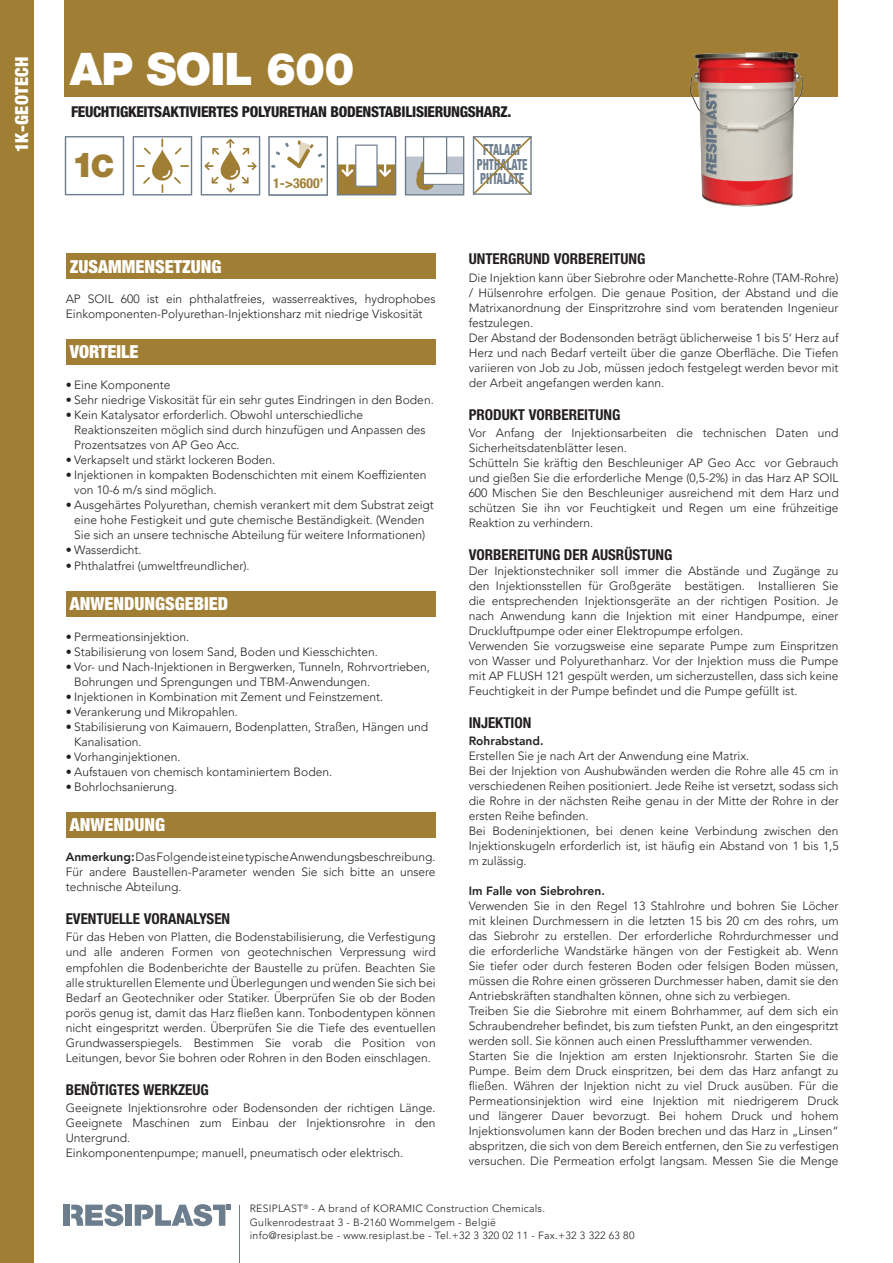
<style>
.page{position:relative;width:893px;height:1263px;background:#fff}
.page>*{position:absolute;margin:0;border:0;box-sizing:border-box;transform-origin:0 0}
.t1{font:900 45px "Helvetica Neue LT Std";letter-spacing:-.02em;color:#fff}
.t2{font:900 34.5px "Helvetica Neue LT Std";color:#a07f35}
.t3{font:900 condensed 18px "Helvetica Neue LT Std";color:#fff}
.t4{font:900 condensed 18px "Helvetica Neue LT Std";letter-spacing:.02em;color:#fff}
.t5{font:800 condensed 15.45px/14.4px "Helvetica Neue LT Std";color:#6c7d8e;text-align:center;scale:.7 1}
.BODY_TEXT{font:700 condensed 15px "Helvetica Neue LT Std";color:#231f20}
.t6{font:800 condensed 15px "Helvetica Neue LT Std";letter-spacing:-.02em;color:#231f20}
.t7{font:700 condensed 13.65px "Helvetica Neue LT Std";color:#a07f35}
.BODY_TEXT-2{font:300 12px/15px "Avenir LT Pro";color:#231f20;text-align:justify}
.BODY_TEXT-3{font:800 12px "Avenir LT Pro";color:#231f20}
.t8{font:300 10.5px/13.5px "Avenir LT Pro";letter-spacing:.025em;color:#231f20}
.s1{font-size:31.05px}
.s2{font-weight:800}
</style>
<div class="page">
<div style="left:0;top:0;width:34px;height:1263px;background:#a07f35"></div>
<hr style="left:240px;top:1205px;width:1px;height:58px;background:#6c7d8e">
<div style="left:125px;top:1205px;width:7px;height:21px;background:#6c7d8e"></div>
<div style="left:64px;top:1205px;width:6px;height:21px;background:#6c7d8e"></div>
<svg style="left:71px;top:1204px;width:52px;height:22px"></svg>
<svg style="left:135px;top:1204px;width:96px;height:22px"></svg>
<div style="left:66px;top:254px;width:370px;height:25px;background:#a07f35"></div>
<div style="left:66px;top:339px;width:370px;height:26px;background:#a07f35"></div>
<div style="left:66px;top:591px;width:370px;height:26px;background:#a07f35"></div>
<div style="left:66px;top:812px;width:370px;height:25px;background:#a07f35"></div>
<div style="left:65px;top:0;width:773px;height:97px;background:#a07f35"></div>
<svg style="left:65px;top:136px;width:59px;height:59px"></svg>
<svg style="left:133px;top:136px;width:59px;height:59px"></svg>
<svg style="left:201px;top:136px;width:59px;height:59px"></svg>
<svg style="left:269px;top:136px;width:59px;height:60px"></svg>
<svg style="left:337px;top:136px;width:59px;height:59px"></svg>
<svg style="left:405px;top:136px;width:59px;height:59px"></svg>
<svg style="left:473px;top:136px;width:59px;height:59px"></svg>
<img style="left:690px;top:51px;width:114px;height:156px">
<h3 class="t4" style="left:11px;top:152px;width:97px;rotate:-90deg">1K-GEOTECH</h3>
<p class="t1" style="left:70px;top:42px;width:286px">AP SOIL 600</p>
<p class="t6" style="left:71px;top:103px;width:442px">FEUCHTIGKEITSAKTIVIERTES POLYURETHAN BODENSTABILISIERUNGSHARZ.</p>
<p class="t2" style="left:71px;top:144px;width:45px">1<span class="s1">C</span></p>
<p class="t7" style="left:273px;top:175px;width:52px">1-&gt;3600’</p>
<p class="t5" style="left:477px;top:143px;width:74px">FTALAAT<br>PHTHALATE<br>PHTALATE</p>
<p class="t3" style="left:70px;top:255px;width:153px">ZUSAMMENSETZUNG</p>
<p class="BODY_TEXT-2" style="left:66px;top:292px;width:371px">AP SOIL 600 ist ein phthalatfreies, wasserreaktives, hydrophobes<br>Einkomponenten-Polyurethan-Injektionsharz mit niedrige Viskosität</p>
<p class="t3" style="left:70px;top:341px;width:70px">VORTEILE</p>
<p class="BODY_TEXT-2" style="left:66px;top:377px;width:106px">• Eine Komponente</p>
<p class="BODY_TEXT-2" style="left:66px;top:392px;width:370px">• Sehr niedrige Viskosität für ein sehr gutes Eindringen in den Boden.</p>
<p class="BODY_TEXT-2" style="left:74px;top:407px;width:353px;text-align:left;text-indent:-9px">• Kein Katalysator erforderlich. Obwohl unterschiedliche<br>Reaktionszeiten möglich sind durch hinzufügen und Anpassen des<br>Prozentsatzes von AP Geo Acc.</p>
<p class="BODY_TEXT-2" style="left:66px;top:452px;width:211px">• Verkapselt und stärkt lockeren Boden.</p>
<p class="BODY_TEXT-2" style="left:74px;top:467px;width:354px;text-indent:-9px">• Injektionen in kompakten Bodenschichten mit einem Koeffizienten von 10-6 m/s sind möglich.</p>
<p class="BODY_TEXT-2" style="left:66px;top:497px;width:370px;text-align:center">• Ausgehärtes Polyurethan, chemish verankert mit dem Substrat zeigt eine hohe Festigkeit und gute chemische Beständigkeit. (Wenden<br>Sie sich an unsere technische Abteilung für weitere Informationen)</p>
<p class="BODY_TEXT-2" style="left:66px;top:542px;width:78px">• Wasserdicht.</p>
<p class="BODY_TEXT-2" style="left:66px;top:559px;width:185px">• Phthalatfrei (umweltfreundlicher).</p>
<p class="t3" style="left:70px;top:593px;width:160px">ANWENDUNGSGEBIED</p>
<p class="BODY_TEXT-2" style="left:66px;top:629px;width:125px">• Permeationsinjektion.</p>
<p class="BODY_TEXT-2" style="left:66px;top:644px;width:314px">• Stabilisierung von losem Sand, Boden und Kiesschichten.</p>
<p class="BODY_TEXT-2" style="left:74px;top:659px;width:357px;text-indent:-9px">• Vor- und Nach-Injektionen in Bergwerken, Tunneln, Rohrvortrieben,<br>Bohrungen und Sprengungen und TBM-Anwendungen.</p>
<p class="BODY_TEXT-2" style="left:66px;top:689px;width:319px">• Injektionen in Kombination mit Zement und Feinstzement.</p>
<p class="BODY_TEXT-2" style="left:66px;top:704px;width:174px">• Verankerung und Mikropahlen.</p>
<p class="BODY_TEXT-2" style="left:74px;top:719px;width:355px;text-indent:-9px">• Stabilisierung von Kaimauern, Bodenplatten, Straßen, Hängen und<br>Kanalisation.</p>
<p class="BODY_TEXT-2" style="left:66px;top:749px;width:117px">• Vorhanginjektionen.</p>
<p class="BODY_TEXT-2" style="left:66px;top:764px;width:268px">• Aufstauen von chemisch kontaminiertem Boden.</p>
<p class="BODY_TEXT-2" style="left:66px;top:779px;width:113px">• Bohrlochsanierung.</p>
<p class="t3" style="left:70px;top:813px;width:97px">ANWENDUNG</p>
<p class="BODY_TEXT-2" style="left:66px;top:850px;width:371px"><span class="s2">Anmerkung:</span> Das Folgende ist eine typische Anwendungsbeschreibung.<br>Für andere Baustellen-Parameter wenden Sie sich bitte an unsere technische Abteilung.</p>
<p class="BODY_TEXT" style="left:66px;top:910px;width:166px">EVENTUELLE VORANALYSEN</p>
<p class="BODY_TEXT-2" style="left:66px;top:930px;width:371px">Für das Heben von Platten, die Bodenstabilisierung, die Verfestigung und alle anderen Formen von geotechnischen Verpressung wird empfohlen die Bodenberichte der Baustelle zu prüfen. Beachten Sie alle strukturellen Elemente und Überlegungen und wenden Sie sich bei Bedarf an Geotechniker oder Statiker. Überprüfen Sie ob der Boden porös genug ist, damit das Harz fließen kann. Tonbodentypen können nicht eingespritzt werden. Überprüfen Sie die Tiefe des eventuellen Grundwasserspiegels. Bestimmen Sie vorab die Position von Leitungen, bevor Sie bohren oder Rohren in den Boden einschlagen.</p>
<p class="BODY_TEXT" style="left:66px;top:1080px;width:145px">BENÖTIGTES WERKZEUG</p>
<p class="BODY_TEXT-2" style="left:66px;top:1100px;width:371px">Geeignete Injektionsrohre oder Bodensonden der richtigen Länge.<br>Geeignete Maschinen zum Einbau der Injektionsrohre in den Untergrund.</p>
<p class="BODY_TEXT-2" style="left:66px;top:1145px;width:339px">Einkomponentenpumpe; manuell, pneumatisch oder elektrisch.</p>
<p class="BODY_TEXT" style="left:469px;top:250px;width:178px">UNTERGRUND VORBEREITUNG</p>
<p class="BODY_TEXT-2" style="left:469px;top:270px;width:371px">Die Injektion kann über Siebrohre oder Manchette-Rohre (TAM-Rohre) / Hülsenrohre erfolgen. Die genaue Position, der Abstand und die Matrixanordnung der Einspritzrohre sind vom beratenden Ingenieur festzulegen.</p>
<p class="BODY_TEXT-2" style="left:469px;top:330px;width:371px">Der Abstand der Bodensonden beträgt üblicherweise 1 bis 5‘ Herz auf Herz und nach Bedarf verteilt über die ganze Oberfläche. Die Tiefen variieren von Job zu Job, müssen jedoch festgelegt werden bevor mit der Arbeit angefangen werden kann.</p>
<p class="BODY_TEXT" style="left:469px;top:405px;width:153px">PRODUKT VORBEREITUNG</p>
<p class="BODY_TEXT-2" style="left:469px;top:425px;width:371px">Vor Anfang der Injektionsarbeiten die technischen Daten und<br>Sicherheitsdatenblätter lesen.</p>
<p class="BODY_TEXT-2" style="left:469px;top:455px;width:371px">Schütteln Sie kräftig den Beschleuniger AP Geo Acc vor Gebrauch und gießen Sie die erforderliche Menge (0,5-2%) in das Harz AP SOIL 600 Mischen Sie den Beschleuniger ausreichend mit dem Harz und schützen Sie ihn vor Feuchtigkeit und Regen um eine frühzeitige Reaktion zu verhindern.</p>
<p class="BODY_TEXT" style="left:469px;top:545px;width:205px">VORBEREITUNG DER AUSRÜSTUNG</p>
<p class="BODY_TEXT-2" style="left:469px;top:563px;width:371px">Der Injektionstechniker soll immer die Abstände und Zugänge zu den Injektionsstellen für Großgeräte bestätigen. Installieren Sie die entsprechenden Injektionsgeräte an der richtigen Position. Je nach Anwendung kann die Injektion mit einer Handpumpe, einer Druckluftpumpe oder einer Elektropumpe erfolgen.</p>
<p class="BODY_TEXT-2" style="left:469px;top:638px;width:371px">Verwenden Sie vorzugsweise eine separate Pumpe zum Einspritzen von Wasser und Polyurethanharz. Vor der Injektion muss die Pumpe mit AP FLUSH 121 gespült werden, um sicherzustellen, dass sich keine Feuchtigkeit in der Pumpe befindet und die Pumpe gefüllt ist.</p>
<p class="BODY_TEXT" style="left:469px;top:713px;width:64px">INJEKTION</p>
<p class="BODY_TEXT-3" style="left:469px;top:734px;width:76px">Rohrabstand.</p>
<p class="BODY_TEXT-2" style="left:469px;top:748px;width:282px">Erstellen Sie je nach Art der Anwendung eine Matrix.</p>
<p class="BODY_TEXT-2" style="left:469px;top:763px;width:371px">Bei der Injektion von Aushubwänden werden die Rohre alle 45 cm in verschiedenen Reihen positioniert. Jede Reihe ist versetzt, sodass sich die Rohre in der nächsten Reihe genau in der Mitte der Rohre in der ersten Reihe befinden.</p>
<p class="BODY_TEXT-2" style="left:469px;top:823px;width:371px">Bei Bodeninjektionen, bei denen keine Verbindung zwischen den Injektionskugeln erforderlich ist, ist häufig ein Abstand von 1 bis 1,5 m zulässig.</p>
<p class="BODY_TEXT-3" style="left:469px;top:884px;width:138px">Im Falle von Siebrohren.</p>
<p class="BODY_TEXT-2" style="left:469px;top:898px;width:371px">Verwenden Sie in den Regel 13 Stahlrohre und bohren Sie Löcher mit kleinen Durchmessern in die letzten 15 bis 20 cm des rohrs, um das Siebrohr zu erstellen. Der erforderliche Rohrdurchmesser und die erforderliche Wandstärke hängen von der Festigkeit ab. Wenn Sie tiefer oder durch festeren Boden oder felsigen Boden müssen, müssen die Rohre einen grösseren Durchmesser haben, damit sie den Antriebskräften standhalten können, ohne sich zu verbiegen.</p>
<p class="BODY_TEXT-2" style="left:469px;top:1003px;width:371px">Treiben Sie die Siebrohre mit einem Bohrhammer, auf dem sich ein Schraubendreher befindet, bis zum tiefsten Punkt, an den eingespritzt werden soll. Sie können auch einen Presslufthammer verwenden.</p>
<p class="BODY_TEXT-2" style="left:469px;top:1048px;width:371px">Starten Sie die Injektion am ersten Injektionsrohr. Starten Sie die Pumpe. Beim dem Druck einspritzen, bei dem das Harz anfangt zu fließen. Währen der Injektion nicht zu viel Druck ausüben. Für die Permeationsinjektion wird eine Injektion mit niedrigerem Druck und längerer Dauer bevorzugt. Bei hohem Druck und hohem Injektionsvolumen kann der Boden brechen und das Harz in „Linsen“ abspritzen, die sich von dem Bereich entfernen, den Sie zu verfestigen versuchen. Die Permeation erfolgt langsam. Messen Sie die Menge</p>
<p class="t8" style="left:250px;top:1202px;width:386px">RESIPLAST<sup>®</sup> - A brand of KORAMIC Construction Chemicals.<br>Gulkenrodestraat 3 - B-2160 Wommelgem - België<br>info@resiplast.be - www.resiplast.be - Tel.+32 3 320 02 11 - Fax.+32 3 322 63 80</p>
</div>
